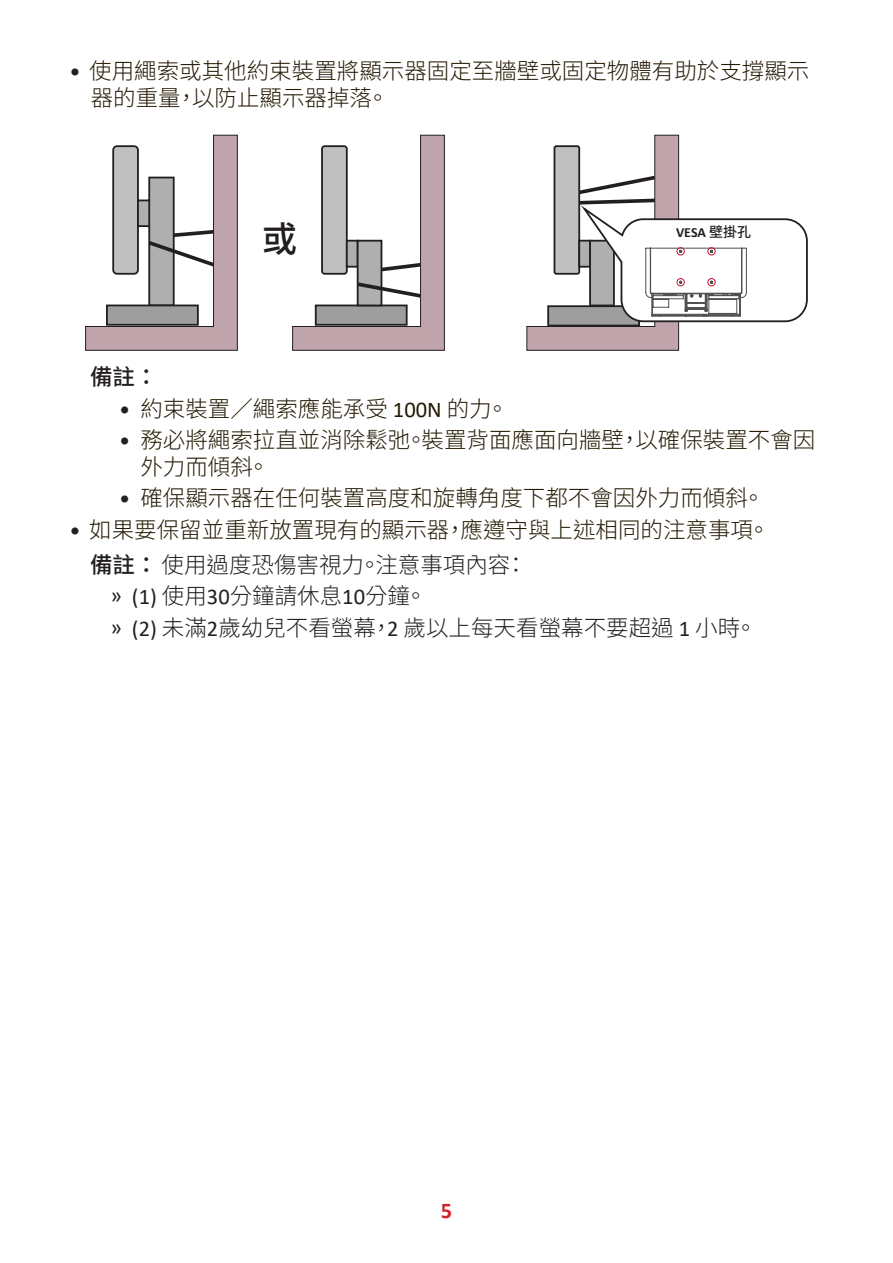
<style>
.page{position:relative;width:893px;height:1263px;background:#fff}
.page>*{position:absolute;margin:0;border:0;box-sizing:border-box;transform-origin:0 0}
.t1{font:500 35.55px "Noto Sans TC";color:#231f20}
.t2{font:300 22.5px/27px "Noto Sans TC";color:#251a05}
.t3{font:300 22.5px/31.2px "Noto Sans TC";color:#231f20}
.t4{font:500 22.5px "Noto Sans TC";color:#231f20}
.t5{font:700 22.5px "Calibri";color:#d1232a}
.t6{font:700 13.95px "Calibri";color:#231f20}
.s1{font-family:"Calibri";font-weight:400;color:#231f20}
.s2{font-family:"Noto Sans TC";font-weight:500}
.s3{font-family:"Calibri";font-weight:400}
.s4{font-weight:500;color:#231f20}
.s5{color:#231f20}
</style>
<div class="page">
<svg style="left:85px;top:135px;width:153px;height:216px"></svg>
<svg style="left:292px;top:135px;width:153px;height:216px"></svg>
<svg style="left:526px;top:135px;width:282px;height:216px"></svg>
<p class="t2" style="left:91px;top:58px;width:720px;text-indent:-21px"><span class="s1">•</span> 使用繩索或其他約束裝置將顯示器固定至牆壁或固定物體有助於支撐顯示器的重量，以防止顯示器掉落。</p>
<h1 class="t1" style="left:262px;top:219px;width:37px">或</h1>
<p class="t6" style="left:676px;top:223px;width:76px">VESA <span class="s2">壁掛孔</span></p>
<p class="t4" style="left:90px;top:365px;width:69px">備註：</p>
<p class="t2" style="left:119px;top:395px;width:391px"><span class="s1">•</span> 約束裝置／繩索應能承受 <span class="s3">100N</span> 的力。</p>
<p class="t2" style="left:140px;top:427px;width:677px;text-indent:-21px"><span class="s1">•</span> 務必將繩索拉直並消除鬆弛。裝置背面應面向牆壁，以確保裝置不會因外力而傾斜。</p>
<p class="t2" style="left:119px;top:485px;width:647px"><span class="s1">•</span> 確保顯示器在任何裝置高度和旋轉角度下都不會因外力而傾斜。</p>
<p class="t2" style="left:90px;top:512px;width:681px;line-height:35.5px;text-indent:-21px"><span class="s1">•</span> 如果要保留並重新放置現有的顯示器，應遵守與上述相同的注意事項。<span class="s4">備註：</span><span class="s5">使用過度恐傷害視力。注意事項內容：</span></p>
<p class="t3" style="left:111px;top:581px;width:648px"><span class="s3">ͫ (1)</span> 使用<span class="s3">30</span>分鐘請休息<span class="s3">10</span>分鐘。<br><span class="s3">ͫ (2)</span> 未滿<span class="s3">2</span>歲幼兒不看螢幕，<span class="s3">2</span> 歲以上每天看螢幕不要超過 <span class="s3">1</span> 小時。</p>
<p class="t5" style="left:441px;top:1194px;width:13px">5</p>
</div>
